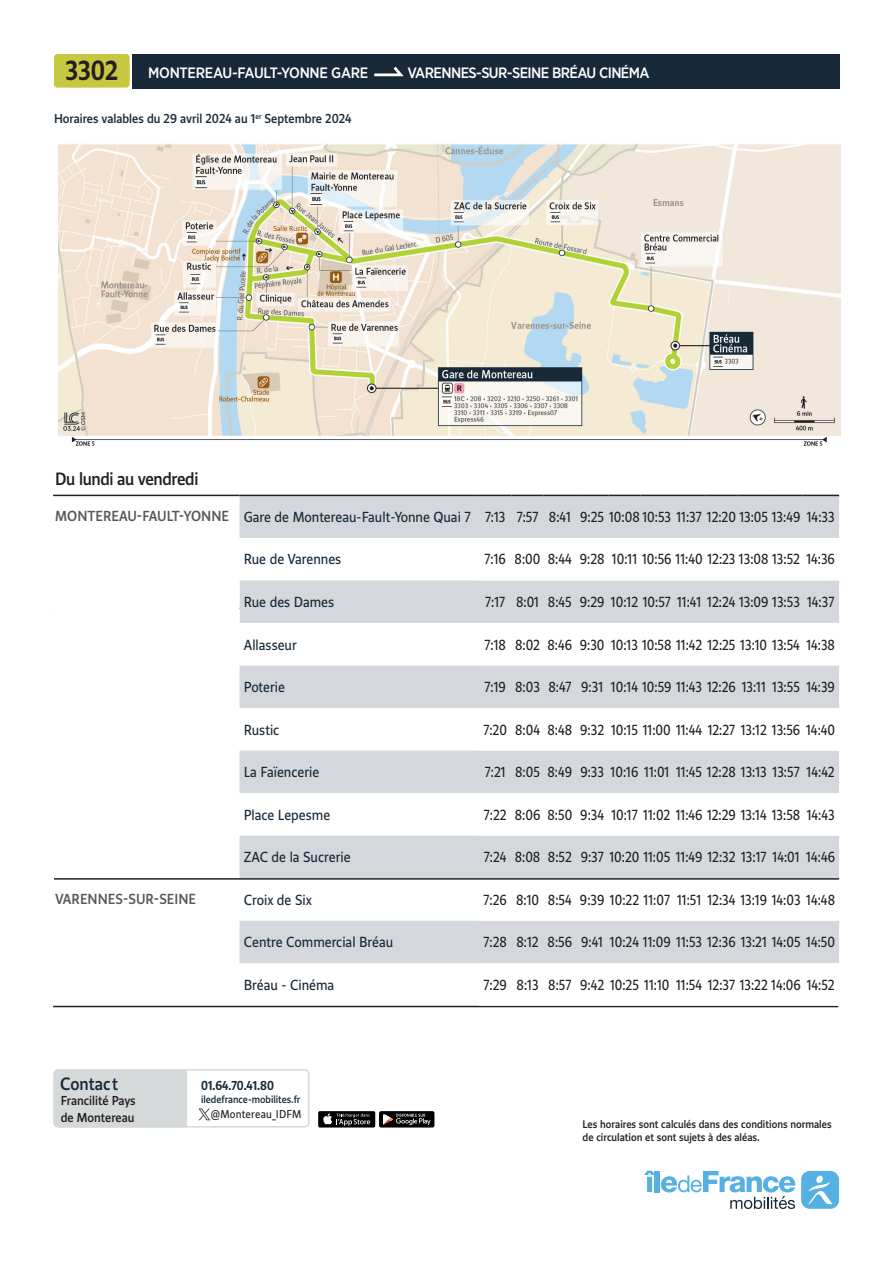
<style>
.page{position:relative;width:893px;height:1263px;background:#fff}
.page>*{position:absolute;margin:0;border:0;box-sizing:border-box;transform-origin:0 0}
.t1{font:700 25.5px "IDF Voyageur";color:#231f20;scale:.94 1}
.t2{font:500 16.5px "IDF Voyageur";letter-spacing:-.02em;color:#231f20}
.t3{font:500 16.5px "IDF Voyageur";color:#172938}
.t4{font:500 15px "Gotham Narrow";letter-spacing:-.04em;color:#fff}
.t5{font:500 15px "Gotham Narrow";letter-spacing:-.02em;color:#fff}
.Horaires{font:13.5px "IDF Voyageur";color:#231f20;scale:.95 1}
.Nom_Arret{font:13.5px "IDF Voyageur";color:#172938}
.Nom_villes{font:500 13.5px "IDF Voyageur";color:#57585a}
.t6{font:500 12px "IDF Voyageur";color:#172938}
.t7{font:500 12px "IDF Voyageur";color:#231f20}
.t8{font:700 12px "IDF Voyageur";color:#172938;scale:.96 1}
.t9{font:10.5px "IDF Voyageur";letter-spacing:.015em;color:#231f20}
.t10{font:500 10.2px/12.3px "IDF Voyageur";color:#231f20}
.t11{font:500 9.75px "IDF Voyageur";color:#182c3a}
</style>
<div class="page">
<div style="left:132px;top:55px;width:707px;height:34px;background:#172938"></div>
<svg style="left:374px;top:66px;width:30px;height:11px"></svg>
<hr style="left:53px;top:1006px;width:785px;height:1px;background:#231f20">
<div style="left:54px;top:54px;width:76px;height:34px;background:#c6c841;border-radius:4px"></div>
<img style="left:58px;top:144px;width:783px;height:302px">
<svg style="left:240px;top:496px;width:599px;height:467px;fill:#d4d8dd"></svg>
<svg style="left:53px;top:538px;width:426px;height:298px"></svg>
<svg style="left:479px;top:538px;width:360px;height:468px"></svg>
<hr style="left:53px;top:495px;width:187px;height:1px;background:#231f20">
<hr style="left:240px;top:495px;width:239px;height:1px;background:#231f20">
<hr style="left:479px;top:495px;width:32px;height:1px;background:#231f20">
<hr style="left:511px;top:495px;width:33px;height:1px;background:#231f20">
<hr style="left:544px;top:495px;width:32px;height:1px;background:#231f20">
<hr style="left:576px;top:495px;width:32px;height:1px;background:#231f20">
<hr style="left:608px;top:495px;width:33px;height:1px;background:#231f20">
<hr style="left:641px;top:495px;width:32px;height:1px;background:#231f20">
<hr style="left:673px;top:495px;width:32px;height:1px;background:#231f20">
<hr style="left:705px;top:495px;width:33px;height:1px;background:#231f20">
<hr style="left:738px;top:495px;width:32px;height:1px;background:#231f20">
<hr style="left:770px;top:495px;width:32px;height:1px;background:#231f20">
<hr style="left:802px;top:495px;width:37px;height:1px;background:#231f20">
<hr style="left:54px;top:878px;width:785px;height:2px;background:#231f20">
<div style="left:53px;top:1069px;width:257px;height:58px;border:2px solid #d6d9da;border-radius:4px"></div>
<div style="left:53px;top:1069px;width:135px;height:59px;background:#d6d9da"></div>
<div style="left:379px;top:1111px;width:55px;height:16px;background:#000001;border-radius:2px"></div>
<div style="left:318px;top:1111px;width:57px;height:16px;background:#000001;border-radius:2px"></div>
<svg style="left:323px;top:1113px;width:47px;height:13px"></svg>
<svg style="left:383px;top:1114px;width:48px;height:11px"></svg>
<svg style="left:644px;top:1171px;width:10px;height:21px"></svg>
<div style="left:654px;top:1171px;width:6px;height:21px;background:#56b1e3"></div>
<svg style="left:661px;top:1171px;width:134px;height:38px"></svg>
<div style="left:801px;top:1171px;width:38px;height:38px;background:#56b1e3;border-radius:9px"></div>
<svg style="left:808px;top:1175px;width:24px;height:29px"></svg>
<img style="left:198px;top:1108px;width:12px;height:13px">
<p class="t1" style="left:66px;top:54px;width:57px">3302</p>
<p class="t5" style="left:148px;top:63px;width:222px">MONTEREAU-FAULT-YONNE GARE</p>
<p class="t4" style="left:407px;top:63px;width:244px">VARENNES-SUR-SEINE BRÉAU CINÉMA</p>
<p class="t6" style="left:54px;top:111px;width:299px">Horaires valables du 29 avril 2024 au 1<sup>er</sup> Septembre 2024</p>
<p class="t2" style="left:55px;top:468px;width:145px">Du lundi au vendredi</p>
<p class="Nom_villes" style="left:55px;top:507px;width:175px">MONTEREAU-FAULT-YONNE</p>
<p class="Nom_Arret" style="left:244px;top:508px;width:228px">Gare de Montereau-Fault-Yonne Quai 7</p>
<p class="Horaires" style="left:485px;top:508px;width:23px">7:13</p>
<p class="Horaires" style="left:517px;top:508px;width:24px">7:57</p>
<p class="Horaires" style="left:549px;top:508px;width:25px">8:41</p>
<p class="Horaires" style="left:580px;top:508px;width:233px">9:25 10:08 10:53 11:37 12:20 13:05 13:49</p>
<p class="Horaires" style="left:807px;top:508px;width:31px">14:33</p>
<p class="Nom_Arret" style="left:244px;top:550px;width:99px">Rue de Varennes</p>
<p class="Horaires" style="left:485px;top:550px;width:24px">7:16</p>
<p class="Horaires" style="left:515px;top:550px;width:29px">8:00</p>
<p class="Horaires" style="left:548px;top:550px;width:27px">8:44</p>
<p class="Horaires" style="left:580px;top:550px;width:28px">9:28</p>
<p class="Horaires" style="left:612px;top:550px;width:200px">10:11 10:56 11:40 12:23 13:08 13:52</p>
<p class="Horaires" style="left:806px;top:550px;width:32px">14:36</p>
<p class="Nom_Arret" style="left:244px;top:593px;width:92px">Rue des Dames</p>
<p class="Horaires" style="left:485px;top:593px;width:22px">7:17</p>
<p class="Horaires" style="left:516px;top:593px;width:26px">8:01</p>
<p class="Horaires" style="left:548px;top:593px;width:27px">8:45</p>
<p class="Horaires" style="left:580px;top:593px;width:27px">9:29</p>
<p class="Horaires" style="left:611px;top:593px;width:65px">10:12 10:57</p>
<p class="Horaires" style="left:677px;top:593px;width:27px">11:41</p>
<p class="Horaires" style="left:707px;top:593px;width:99px">12:24 13:09 13:53</p>
<p class="Horaires" style="left:807px;top:593px;width:30px">14:37</p>
<p class="Nom_Arret" style="left:244px;top:635px;width:55px">Allasseur</p>
<p class="Horaires" style="left:485px;top:635px;width:24px">7:18</p>
<p class="Horaires" style="left:515px;top:635px;width:28px">8:02</p>
<p class="Horaires" style="left:547px;top:635px;width:28px">8:46</p>
<p class="Horaires" style="left:580px;top:635px;width:28px">9:30</p>
<p class="Horaires" style="left:611px;top:635px;width:200px">10:13 10:58 11:42 12:25 13:10 13:54</p>
<p class="Horaires" style="left:806px;top:635px;width:32px">14:38</p>
<p class="Nom_Arret" style="left:244px;top:678px;width:43px">Poterie</p>
<p class="Horaires" style="left:485px;top:678px;width:24px">7:19</p>
<p class="Horaires" style="left:515px;top:678px;width:28px">8:03</p>
<p class="Horaires" style="left:548px;top:678px;width:26px">8:47</p>
<p class="Horaires" style="left:581px;top:678px;width:25px">9:31</p>
<p class="Horaires" style="left:611px;top:678px;width:165px">10:14 10:59 11:43 12:26 13:11</p>
<p class="Horaires" style="left:772px;top:678px;width:31px">13:55</p>
<p class="Horaires" style="left:806px;top:678px;width:32px">14:39</p>
<p class="Nom_Arret" style="left:244px;top:721px;width:37px">Rustic</p>
<p class="Horaires" style="left:483px;top:721px;width:26px">7:20</p>
<p class="Horaires" style="left:515px;top:721px;width:28px">8:04</p>
<p class="Horaires" style="left:547px;top:721px;width:28px">8:48</p>
<p class="Horaires" style="left:580px;top:721px;width:27px">9:32</p>
<p class="Horaires" style="left:611px;top:721px;width:237px">10:15 11:00 11:44 12:27 13:12 13:56 14:40</p>
<p class="Nom_Arret" style="left:244px;top:763px;width:77px">La Faïencerie</p>
<p class="Horaires" style="left:485px;top:763px;width:23px">7:21</p>
<p class="Horaires" style="left:515px;top:763px;width:28px">8:05</p>
<p class="Horaires" style="left:547px;top:763px;width:28px">8:49</p>
<p class="Horaires" style="left:580px;top:763px;width:26px">9:33</p>
<p class="Horaires" style="left:611px;top:763px;width:63px">10:16 11:01</p>
<p class="Horaires" style="left:676px;top:763px;width:132px">11:45 12:28 13:13 13:57</p>
<p class="Horaires" style="left:807px;top:763px;width:31px">14:42</p>
<p class="Nom_Arret" style="left:244px;top:806px;width:88px">Place Lepesme</p>
<p class="Horaires" style="left:484px;top:806px;width:25px">7:22</p>
<p class="Horaires" style="left:515px;top:806px;width:28px">8:06</p>
<p class="Horaires" style="left:547px;top:806px;width:28px">8:50</p>
<p class="Horaires" style="left:580px;top:806px;width:27px">9:34</p>
<p class="Horaires" style="left:611px;top:806px;width:200px">10:17 11:02 11:46 12:29 13:14 13:58</p>
<p class="Horaires" style="left:807px;top:806px;width:31px">14:43</p>
<p class="Nom_Arret" style="left:244px;top:848px;width:108px">ZAC de la Sucrerie</p>
<p class="Horaires" style="left:484px;top:848px;width:25px">7:24</p>
<p class="Horaires" style="left:515px;top:848px;width:29px">8:08</p>
<p class="Horaires" style="left:548px;top:848px;width:27px">8:52</p>
<p class="Horaires" style="left:581px;top:848px;width:197px">9:37 10:20 11:05 11:49 12:32 13:17</p>
<p class="Horaires" style="left:772px;top:848px;width:30px">14:01</p>
<p class="Horaires" style="left:806px;top:848px;width:32px">14:46</p>
<p class="Nom_villes" style="left:55px;top:889px;width:142px">VARENNES-SUR-SEINE</p>
<p class="Nom_Arret" style="left:244px;top:891px;width:70px">Croix de Six</p>
<p class="Horaires" style="left:484px;top:891px;width:26px">7:26</p>
<p class="Horaires" style="left:516px;top:891px;width:26px">8:10</p>
<p class="Horaires" style="left:548px;top:891px;width:27px">8:54</p>
<p class="Horaires" style="left:580px;top:891px;width:96px">9:39 10:22 11:07</p>
<p class="Horaires" style="left:677px;top:891px;width:27px">11:51</p>
<p class="Horaires" style="left:707px;top:891px;width:136px">12:34 13:19 14:03 14:48</p>
<p class="Nom_Arret" style="left:244px;top:933px;width:151px">Centre Commercial Bréau</p>
<p class="Horaires" style="left:484px;top:933px;width:26px">7:28</p>
<p class="Horaires" style="left:516px;top:933px;width:25px">8:12</p>
<p class="Horaires" style="left:548px;top:933px;width:27px">8:56</p>
<p class="Horaires" style="left:581px;top:933px;width:24px">9:41</p>
<p class="Horaires" style="left:610px;top:933px;width:239px">10:24 11:09 11:53 12:36 13:21 14:05 14:50</p>
<p class="Nom_Arret" style="left:244px;top:976px;width:92px">Bréau - Cinéma</p>
<p class="Horaires" style="left:484px;top:976px;width:26px">7:29</p>
<p class="Horaires" style="left:517px;top:976px;width:25px">8:13</p>
<p class="Horaires" style="left:548px;top:976px;width:26px">8:57</p>
<p class="Horaires" style="left:580px;top:976px;width:95px">9:42 10:25 11:10</p>
<p class="Horaires" style="left:676px;top:976px;width:168px">11:54 12:37 13:22 14:06 14:52</p>
<p class="t3" style="left:60px;top:1073px;width:60px">Contact</p>
<p class="t8" style="left:201px;top:1077px;width:77px">01.64.70.41.80</p>
<p class="t11" style="left:201px;top:1093px;width:101px">iledefrance-mobilites.fr</p>
<p class="t7" style="left:61px;top:1093px;width:76px">Francilité Pays</p>
<p class="t7" style="left:61px;top:1109px;width:75px">de Montereau</p>
<p class="t9" style="left:211px;top:1107px;width:92px">@Montereau_IDFM</p>
<p class="t10" style="left:583px;top:1118px;width:251px">Les horaires sont calculés dans des conditions normales de circulation et sont sujets à des aléas.</p>
</div>
